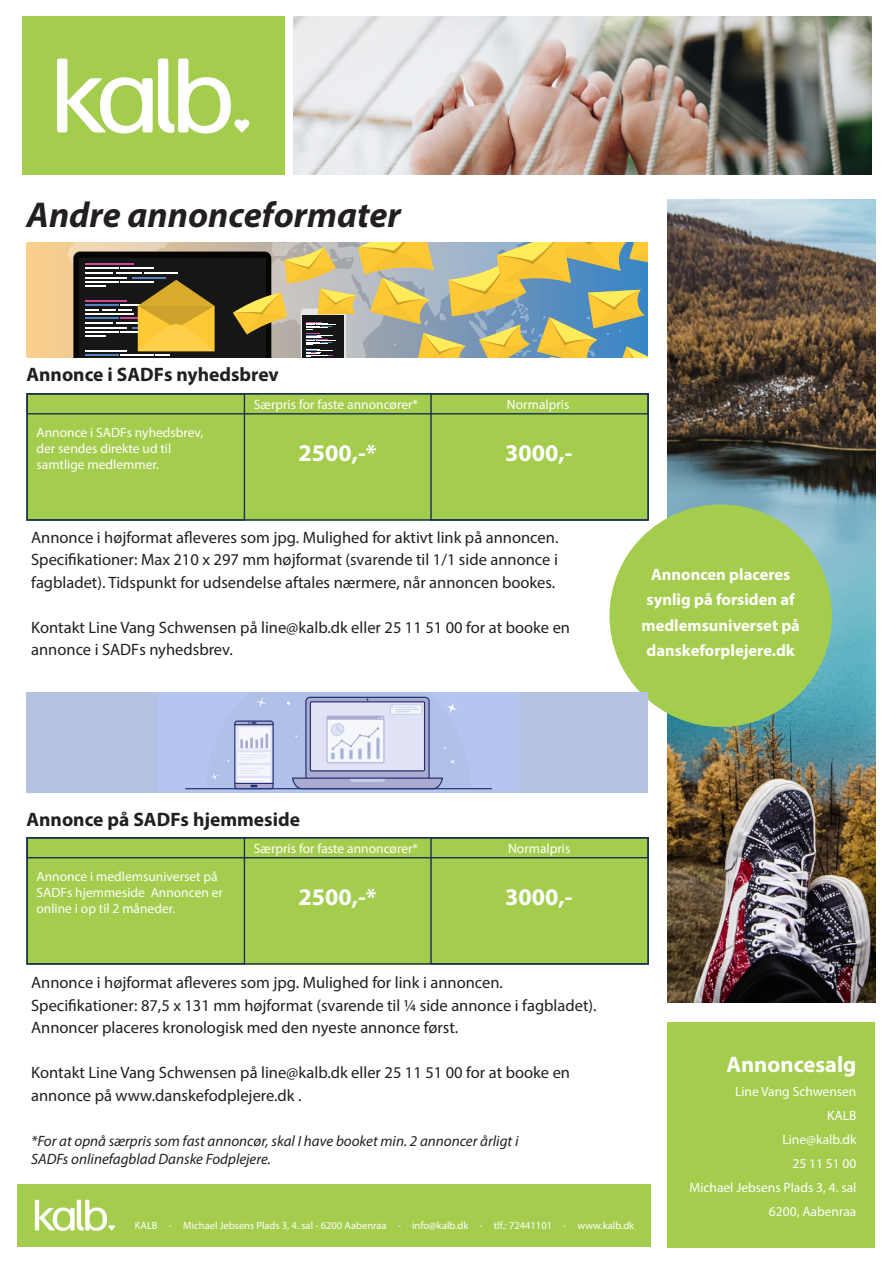
<style>
.page{position:relative;width:893px;height:1263px;background:#fff}
.page>*{position:absolute;margin:0;border:0;box-sizing:border-box;transform-origin:0 0}
.t1{font:italic 700 36px "Myriad Pro";color:#231f20}
.t2{font:700 24px "Myriad Pro";color:#fff}
.t3{font:700 22.5px "Myriad Pro";color:#fff}
.t4{font:700 19.5px "Myriad Pro";color:#231f20}
.t5{font:16.5px/22.5px "Myriad Pro";color:#231f20}
.t6{font:700 16.5px/25.5px "Myriad Pro";color:#fff;text-align:center}
.t7{font:italic 15px/18px "Myriad Pro";color:#231f20}
.t8{font:13.5px/16.2px "Myriad Pro";color:#fff;text-align:right}
.t9{font:10.5px "Myriad Pro";color:#fff}
</style>
<div class="page">
<div style="left:27px;top:393px;width:621px;height:128px;background:#a4cd4e"></div>
<div style="left:27px;top:837px;width:621px;height:127px;background:#a4cd4e"></div>
<div style="left:22px;top:17px;width:263px;height:158px;background:#a4cd4e"></div>
<svg style="left:57px;top:59px;width:193px;height:74px"></svg>
<img style="left:293px;top:16px;width:579px;height:159px">
<div style="left:668px;top:1022px;width:207px;height:225px;background:#a4cd4e"></div>
<div style="left:17px;top:1184px;width:633px;height:63px;background:#a4cd4e"></div>
<svg style="left:35px;top:1200px;width:80px;height:31px"></svg>
<img style="left:668px;top:200px;width:207px;height:802px">
<div style="left:609px;top:504px;width:223px;height:223px;background:#a4cd4e;border-radius:50%"></div>
<svg style="left:35px;top:242px;width:613px;height:116px;background:#9e966e"></svg>
<div style="left:27px;top:692px;width:621px;height:101px;background:#b5c3e3"></div>
<div style="left:159px;top:692px;width:360px;height:101px;background:#b4c6f0"></div>
<hr style="left:186px;top:788px;width:306px;height:1px;background:#252f71">
<svg style="left:206px;top:696px;width:265px;height:94px"></svg>
<div style="left:27px;top:393px;width:218px;height:128px;border:1px solid #1b3254"></div>
<div style="left:430px;top:393px;width:219px;height:128px;border:1px solid #1b3254"></div>
<div style="left:27px;top:393px;width:622px;height:21px;border:1px solid #1b3254"></div>
<div style="left:27px;top:837px;width:218px;height:127px;border:1px solid #1b3254"></div>
<div style="left:430px;top:837px;width:219px;height:127px;border:1px solid #1b3254"></div>
<div style="left:27px;top:837px;width:622px;height:21px;border:1px solid #1b3254"></div>
<p class="t1" style="left:27px;top:191px;width:376px">Andre annonceformater</p>
<p class="t4" style="left:27px;top:361px;width:254px">Annonce i SADFs nyhedsbrev</p>
<p class="t8" style="left:37px;top:424px;width:168px;text-align:left">Annonce i SADFs nyhedsbrev, der sendes direkte ud til samtlige medlemmer.</p>
<p class="t8" style="left:254px;top:396px;width:166px">Særpris for faste annoncører*</p>
<p class="t8" style="left:507px;top:396px;width:64px">Normalpris</p>
<p class="t2" style="left:299px;top:437px;width:80px">2500,-*</p>
<p class="t2" style="left:505px;top:437px;width:69px">3000,-</p>
<p class="t5" style="left:31px;top:526px;width:529px;text-align:justify">Annonce i højformat afleveres som jpg. Mulighed for aktivt link på annoncen.<br>Specifikationer: Max 210 x 297 mm højformat (svarende til 1/1 side annonce i fagbladet). Tidspunkt for udsendelse aftales nærmere, når annoncen bookes.</p>
<p class="t5" style="left:31px;top:616px;width:540px">Kontakt Line Vang Schwensen på line@kalb.dk eller 25 11 51 00 for at booke en annonce i SADFs nyhedsbrev.</p>
<p class="t6" style="left:641px;top:561px;width:160px">Annoncen placeres synlig på forsiden af medlemsuniverset på danskeforplejere.dk</p>
<p class="t4" style="left:27px;top:807px;width:275px">Annonce på SADFs hjemmeside</p>
<p class="t8" style="left:37px;top:868px;width:188px;text-align:left">Annonce i medlemsuniverset på<br>SADFs hjemmeside Annoncen er online i op til 2 måneder.</p>
<p class="t8" style="left:254px;top:840px;width:166px">Særpris for faste annoncører*</p>
<p class="t8" style="left:508px;top:840px;width:64px">Normalpris</p>
<p class="t2" style="left:299px;top:881px;width:80px">2500,-*</p>
<p class="t2" style="left:505px;top:881px;width:69px">3000,-</p>
<p class="t5" style="left:31px;top:971px;width:567px">Annonce i højformat afleveres som jpg. Mulighed for link i annoncen.<br>Specifikationer: 87,5 x 131 mm højformat (svarende til ¼ side annonce i fagbladet).<br>Annoncer placeres kronologisk med den nyeste annonce først.</p>
<p class="t5" style="left:31px;top:1061px;width:540px">Kontakt Line Vang Schwensen på line@kalb.dk eller 25 11 51 00 for at booke en annonce på www.danskefodplejere.dk .</p>
<p class="t7" style="left:31px;top:1132px;width:489px">*For at opnå særpris som fast annoncør, skal I have booket min. 2 annoncer årligt i<br>SADFs onlinefagblad Danske Fodplejere.</p>
<p class="t9" style="left:135px;top:1219px;width:501px">KALB - Michael Jebsens Plads 3, 4. sal - 6200 Aabenraa - info@kalb.dk - tlf.: 72441101 - www.kalb.dk</p>
<p class="t3" style="left:726px;top:1050px;width:131px">Annoncesalg</p>
<p class="t8" style="left:735px;top:1079px;width:123px;line-height:24px">Line Vang Schwensen<br>KALB<br>Line@kalb.dk</p>
<p class="t8" style="left:792px;top:1155px;width:65px">25 11 51 00</p>
<p class="t8" style="left:689px;top:1175px;width:169px;line-height:24px">Michael Jebsens Plads 3, 4. sal<br>6200, Aabenraa</p>
</div>
